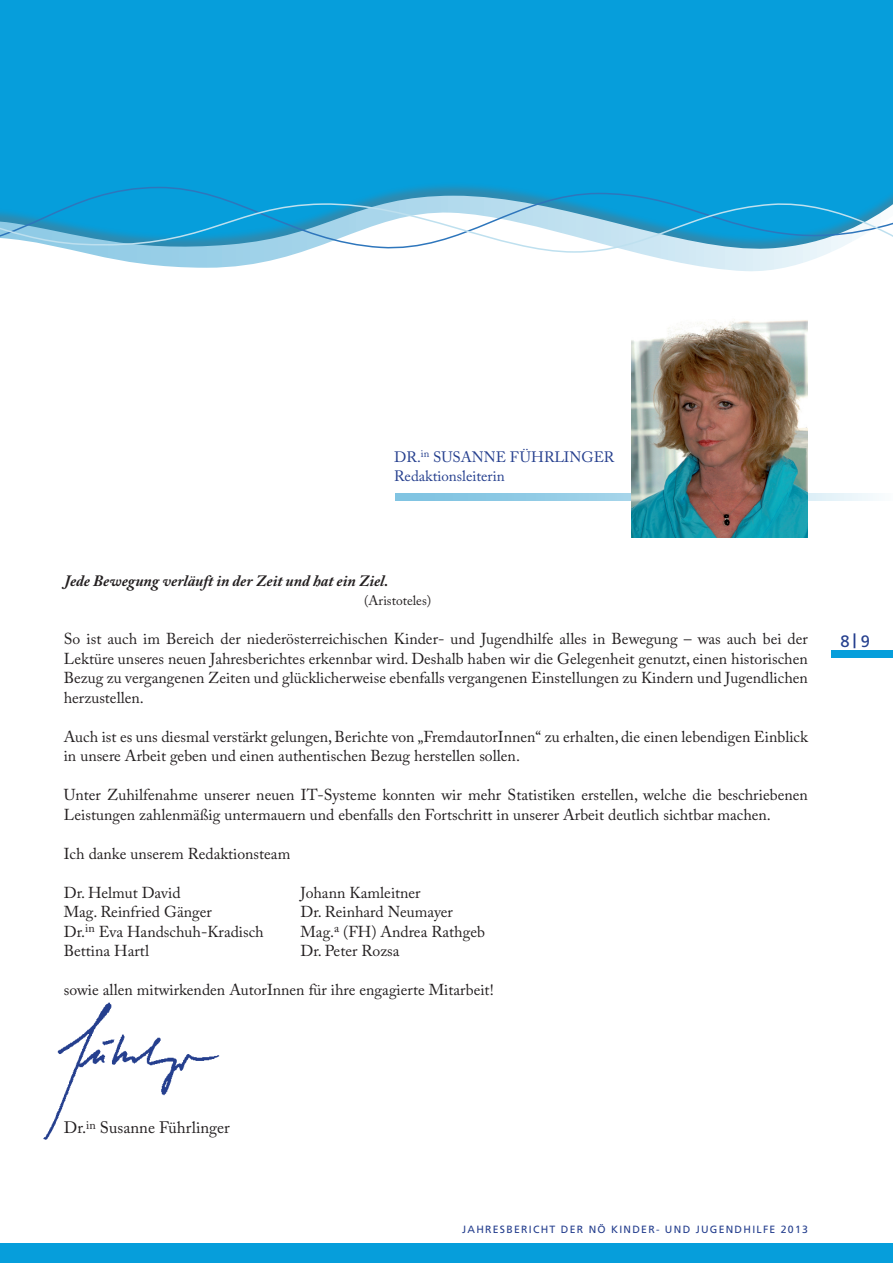
<style>
.page{position:relative;width:893px;height:1263px;background:#fff}
.page>*{position:absolute;margin:0;border:0;box-sizing:border-box;transform-origin:0 0}
.t1{font:16.5px "Adobe Caslon Pro";color:#231f20}
.t2{font:16.5px "Frutiger";color:#253f8e}
.LT{font:15.75px/19.5px "Adobe Caslon Pro";color:#231f20}
.LT-2{font:italic 700 15.75px "Adobe Caslon Pro";color:#231f20}
.t3{font:15px "Adobe Caslon Pro";color:#253f8e}
.LT-3{font:13.5px "Adobe Caslon Pro";color:#231f20}
.t4{font:10.5px "Frutiger";letter-spacing:.12em;color:#253f8e}
.s1{font-size:19.5px}
</style>
<div class="page">
<div style="left:832px;top:651px;width:61px;height:7px;background:#069edb"></div>
<div style="left:0;top:1244px;width:893px;height:19px;background:#069edb"></div>
<svg style="left:395px;top:493px;width:480px;height:7px;background:#a2d3e9"></svg>
<img style="left:631px;top:319px;width:177px;height:219px">
<div style="left:0;top:0;width:893px;height:164px;background:#069edb"></div>
<div style="left:0;top:164px;width:893px;height:106px;background:#069edb"></div>
<svg style="left:0;top:255px;width:893px;height:17px;background:#eff7fb"></svg>
<svg style="left:98px;top:186px;width:795px;height:10px"></svg>
<svg style="left:0;top:196px;width:893px;height:59px"></svg>
<img style="left:43px;top:1002px;width:177px;height:138px">
<p class="t3" style="left:394px;top:448px;width:222px">DR.<sup>in</sup> SUSANNE FÜHRLINGER</p>
<p class="t3" style="left:394px;top:467px;width:112px">Redaktionsleiterin</p>
<p class="LT-2" style="left:64px;top:571px;width:326px">Jede Bewegung verläuft in der Zeit und hat ein Ziel.</p>
<p class="LT-3" style="left:364px;top:593px;width:69px">(Aristoteles)</p>
<p class="LT" style="left:64px;top:629px;width:746px;text-align:justify">So ist auch im Bereich der niederösterreichischen Kinder- und Jugendhilfe alles in Bewegung – was auch bei der Lektüre unseres neuen Jahresberichtes erkennbar wird. Deshalb haben wir die Gelegenheit genutzt, einen historischen Bezug zu vergangenen Zeiten und glücklicherweise ebenfalls vergangenen Einstellungen zu Kindern und Jugendlichen herzustellen.</p>
<p class="LT" style="left:64px;top:726px;width:746px">Auch ist es uns diesmal verstärkt gelungen, Berichte von „FremdautorInnen“ zu erhalten, die einen lebendigen Einblick in unsere Arbeit geben und einen authentischen Bezug herstellen sollen.</p>
<p class="LT" style="left:64px;top:785px;width:746px">Unter Zuhilfenahme unserer neuen IT-Systeme konnten wir mehr Statistiken erstellen, welche die beschriebenen<br>Leistungen zahlenmäßig untermauern und ebenfalls den Fortschritt in unserer Arbeit deutlich sichtbar machen.</p>
<p class="LT" style="left:64px;top:843px;width:228px">Ich danke unserem Redaktionsteam</p>
<p class="LT" style="left:64px;top:882px;width:118px">Dr. Helmut David</p>
<p class="LT" style="left:64px;top:902px;width:149px">Mag. Reinfried Gänger</p>
<p class="LT" style="left:64px;top:921px;width:201px">Dr.<sup>in</sup> Eva Handschuh-Kradisch</p>
<p class="LT" style="left:64px;top:941px;width:87px">Bettina Hartl</p>
<p class="LT" style="left:64px;top:980px;width:431px">sowie allen mitwirkenden AutorInnen für ihre engagierte Mitarbeit!</p>
<p class="LT" style="left:300px;top:883px;width:122px">Johann Kamleitner</p>
<p class="LT" style="left:300px;top:902px;width:154px">Dr. Reinhard Neumayer</p>
<p class="LT" style="left:300px;top:922px;width:186px">Mag.<sup>a</sup> (FH) Andrea Rathgeb</p>
<p class="LT" style="left:300px;top:941px;width:101px">Dr. Peter Rozsa</p>
<p class="t2" style="left:840px;top:631px;width:31px">8<span class="s1">|</span> 9</p>
<p class="t1" style="left:64px;top:1118px;width:168px">Dr.<sup>in</sup> Susanne Führlinger</p>
<p class="t4" style="left:462px;top:1223px;width:347px">JAHRESBERICHT DER NÖ KINDER- UND JUGENDHILFE 2013</p>
</div>
